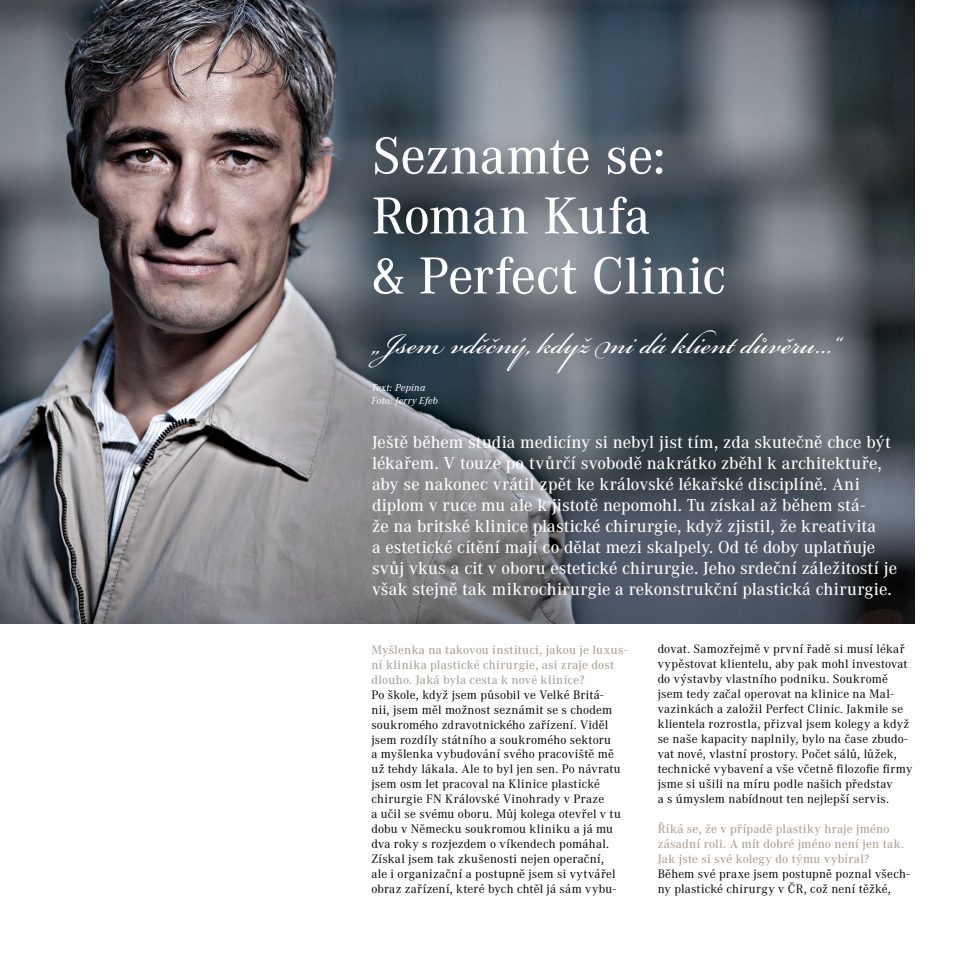
<style>
.page{position:relative;width:978px;height:978px;background:#fff}
.page>*{position:absolute;margin:0;border:0;box-sizing:border-box;transform-origin:0 0}
.t1{font:500 54px/60px "Corporate ATOT";letter-spacing:-.005em;color:#fff}
.t2{font:45px "Bickham Script Pro";color:#fff}
.t3{font:500 18px/21px "Corporate ATOT";color:#fff}
.t4{font:12.75px/15px "Corporate ATOT";letter-spacing:.015em;color:#000}
.t5{font:500 12.75px/15px "Corporate ATOT";letter-spacing:.015em;color:#aaa096}
.t6{font:italic 10.5px/13.5px "Corporate ATOT";letter-spacing:.025em;color:#fff}
</style>
<div class="page">
<img style="left:0;top:0;width:914px;height:624px">
<h1 class="t1" style="left:372px;top:126px;width:355px">Seznamte se:<br>Roman Kufa<br>&amp; Perfect Clinic</h1>
<h2 class="t2" style="left:372px;top:311px;width:470px">„Jsem vděčný, když mi dá klient důvěru…“</h2>
<p class="t6" style="left:371px;top:381px;width:68px">Text: Pepina<br>Foto: Jerry Efeb</p>
<p class="t3" style="left:372px;top:432px;width:526px">Ještě během studia medicíny si nebyl jist tím, zda skutečně chce být lékařem. V touze po tvůrčí svobodě nakrátko zběhl k architektuře, aby se nakonec vrátil zpět ke královské lékařské disciplíně. Ani diplom v ruce mu ale k jistotě nepomohl. Tu získal až během stá-<br>že na britské klinice plastické chirurgie, když zjistil, že kreativita<br>a estetické cítění mají co dělat mezi skalpely. Od té doby uplatňuje svůj vkus a cit v oboru estetické chirurgie. Jeho srdeční záležitostí je však stejně tak mikrochirurgie a rekonstrukční plastická chirurgie.</p>
<p class="t5" style="left:371px;top:642px;width:258px">Myšlenka na takovou instituci, jakou je luxus&shy;ní klinika plastické chirurgie, asi zraje dost dlouho. Jaká byla cesta k nové klinice?</p>
<p class="t4" style="left:371px;top:687px;width:251px">Po škole, když jsem působil ve Velké Britá&shy;nii, jsem měl možnost seznámit se s chodem soukromého zdravotnického zařízení. Viděl jsem rozdíly státního a soukromého sektoru<br>a myšlenka vybudování svého pracoviště mě už tehdy lákala. Ale to byl jen sen. Po návratu jsem osm let pracoval na Klinice plastické chirurgie FN Královské Vinohrady v Praze<br>a učil se svému oboru. Můj kolega otevřel v tu dobu v Německu soukromou kliniku a já mu dva roky s rozjezdem o víkendech pomáhal.<br>Získal jsem tak zkušenosti nejen operační, ale i organizační a postupně jsem si vytvářel obraz zařízení, které bych chtěl já sám vybu-</p>
<p class="t4" style="left:658px;top:642px;width:256px">dovat. Samozřejmě v první řadě si musí lékař vypěstovat klientelu, aby pak mohl investovat do výstavby vlastního podniku. Soukromě jsem tedy začal operovat na klinice na Mal&shy;vazinkách a založil Perfect Clinic. Jakmile se klientela rozrostla, přizval jsem kolegy a když se naše kapacity naplnily, bylo na čase zbudo&shy;vat nové, vlastní prostory. Počet sálů, lůžek, technické vybavení a vše včetně filozofie firmy jsme si ušili na míru podle našich představ<br>a s úmyslem nabídnout ten nejlepší servis.</p>
<p class="t5" style="left:658px;top:822px;width:248px">Říká se, že v případě plastiky hraje jméno zásadní roli. A mít dobré jméno není jen tak.<br>Jak jste si své kolegy do týmu vybíral?</p>
<p class="t4" style="left:658px;top:867px;width:254px">Během své praxe jsem postupně poznal všech&shy;ny plastické chirurgy v ČR, což není těžké,</p>
</div>
